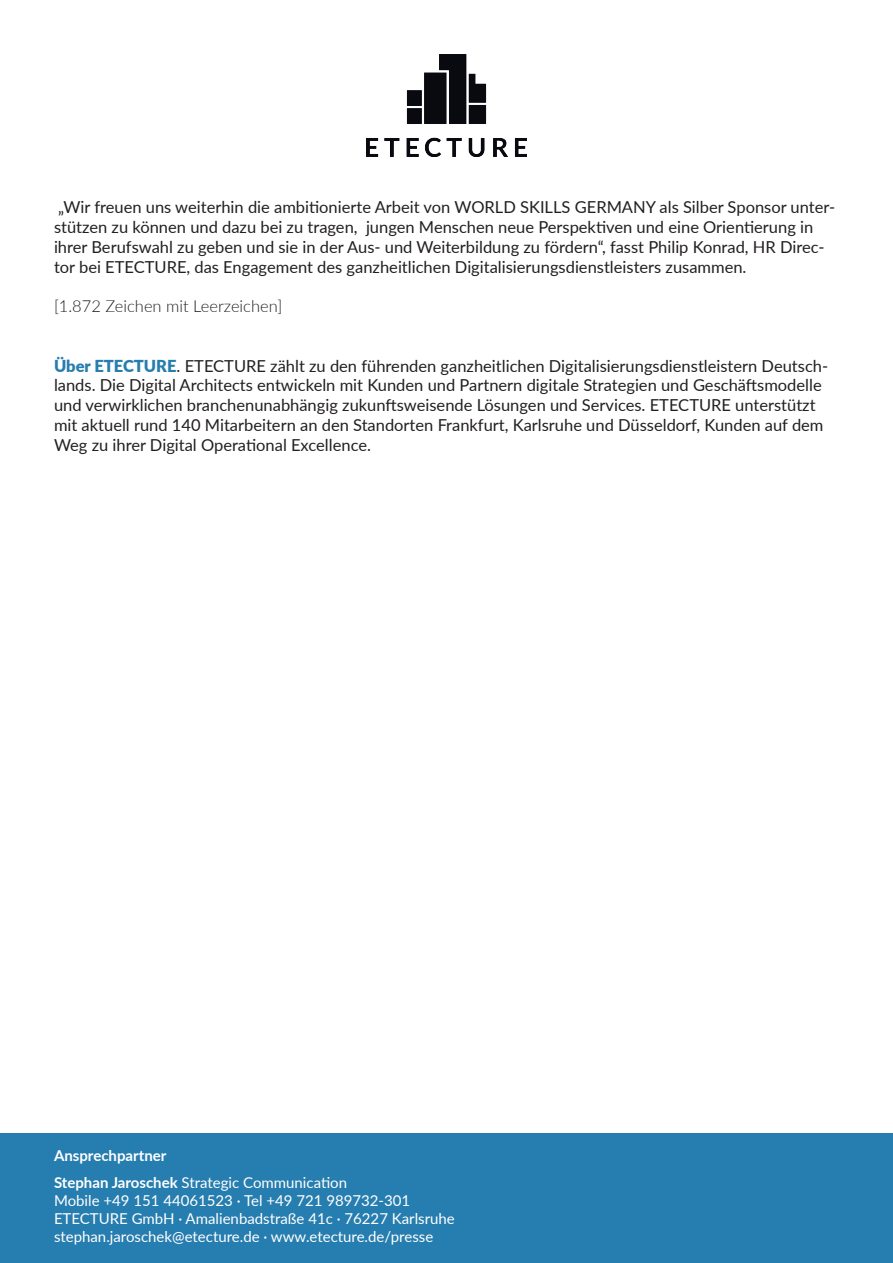
<style>
.page{position:relative;width:893px;height:1263px;background:#fff}
.page>*{position:absolute;margin:0;border:0;box-sizing:border-box;transform-origin:0 0}
.t1{font:16.5px/19.8px "Lato";color:#231f20}
.t2{font:300 16.5px "Lato";color:#231f20}
.t3{font:15px/18px "Lato";color:#fff}
.t4{font:700 15px/27px "Lato";color:#fff}
.s1{font-weight:900;color:#267daf}
.s2{font-weight:400}
</style>
<div class="page">
<img style="left:367px;top:54px;width:159px;height:103px">
<div style="left:0;top:1133px;width:893px;height:130px;background:#267daf"></div>
<p class="t1" style="left:54px;top:197px;width:783px">„Wir freuen uns weiterhin die ambitionierte Arbeit von WORLD SKILLS GERMANY als Silber Sponsor unter&shy;stützen zu können und dazu bei zu tragen, jungen Menschen neue Perspektiven und eine Orientierung in ihrer Berufswahl zu geben und sie in der Aus- und Weiterbildung zu fördern“, fasst Philip Konrad, HR Direc&shy;tor bei ETECTURE, das Engagement des ganzheitlichen Digitalisierungsdienstleisters zusammen.</p>
<p class="t2" style="left:54px;top:295px;width:230px">[1.872 Zeichen mit Leerzeichen]</p>
<p class="t1" style="left:54px;top:355px;width:776px"><span class="s1">Über ETECTURE</span>. ETECTURE zählt zu den führenden ganzheitlichen Digitalisierungsdienstleistern Deutsch&shy;lands. Die Digital Architects entwickeln mit Kunden und Partnern digitale Strategien und Geschäftsmodelle und verwirklichen branchenunabhängig zukunftsweisende Lösungen und Services. ETECTURE unterstützt mit aktuell rund 140 Mitarbeitern an den Standorten Frankfurt, Karlsruhe und Düsseldorf, Kunden auf dem Weg zu ihrer Digital Operational Excellence.</p>
<p class="t4" style="left:54px;top:1141px;width:295px">Ansprechpartner<br>Stephan Jaroschek <span class="s2">Strategic Communication</span></p>
<p class="t3" style="left:54px;top:1190px;width:402px">Mobile +49 151 44061523 ∙ Tel +49 721 989732-301<br>ETECTURE GmbH ∙ Amalienbadstraße 41c ∙ 76227 Karlsruhe stephan.jaroschek@etecture.de ∙ www.etecture.de/presse</p>
</div>
